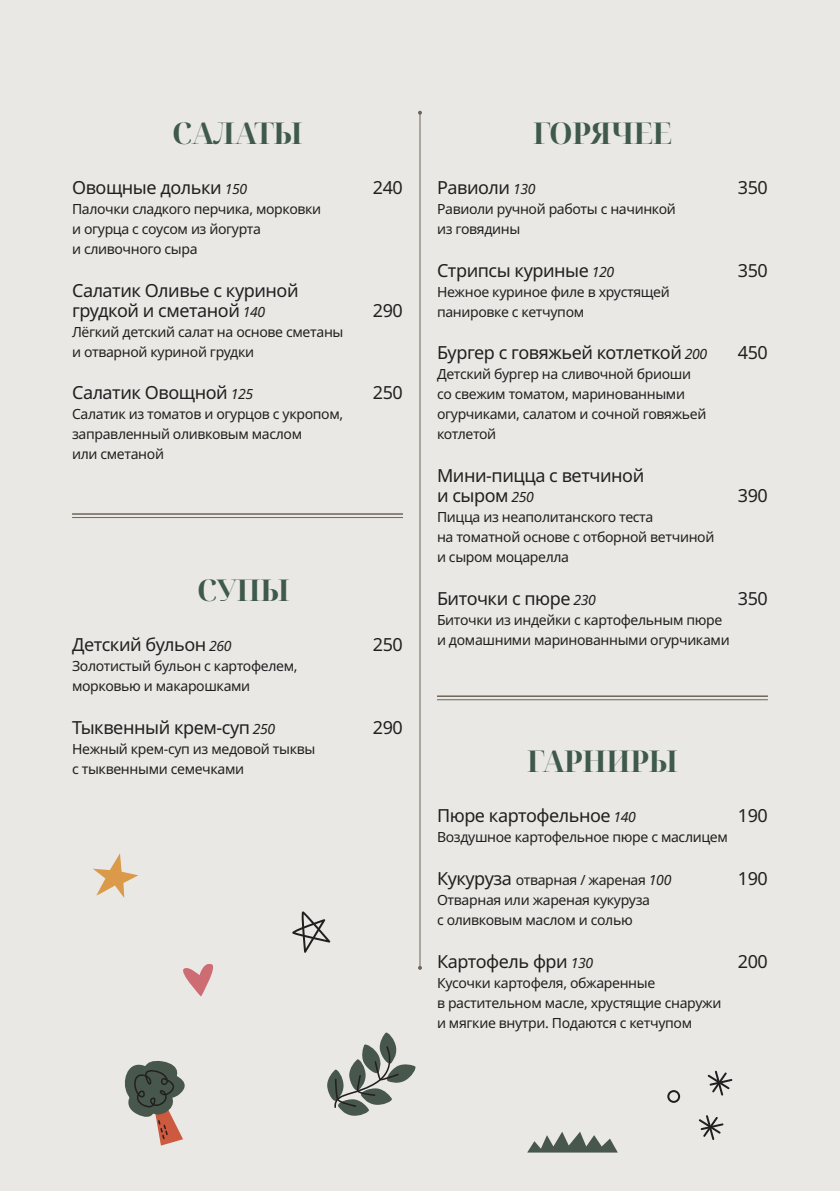
<style>
.page{position:relative;width:840px;height:1191px;background:#fff}
.page>*{position:absolute;margin:0;border:0;box-sizing:border-box;transform-origin:0 0}
.t1{font:700 30px "Noto Serif Display";letter-spacing:-.025em;color:#3f5a4c}
.t2{font:18px/20px "Noto Sans";letter-spacing:-.025em;color:#231f20}
.t3{font:14px/20px "Noto Sans";letter-spacing:-.025em;color:#231f20}
.s1{font-style:italic;font-size:14px}
.s2{font-size:18px}
.s3{font-style:italic}
</style>
<div class="page">
<div style="left:0;top:0;width:839px;height:1191px;background:#e9e8e5"></div>
<hr style="left:419px;top:113px;width:1px;height:855px;background:#716557">
<svg style="left:418px;top:111px;width:4px;height:4px"></svg>
<svg style="left:418px;top:966px;width:4px;height:4px"></svg>
<hr style="left:72px;top:517px;width:331px;height:1px;background:#716557">
<hr style="left:72px;top:513px;width:331px;height:2px;background:#716557">
<hr style="left:437px;top:699px;width:330px;height:1px;background:#716557">
<hr style="left:437px;top:695px;width:330px;height:2px;background:#716557">
<svg style="left:292px;top:911px;width:38px;height:41px"></svg>
<svg style="left:93px;top:853px;width:45px;height:45px"></svg>
<svg style="left:707px;top:1070px;width:25px;height:25px"></svg>
<svg style="left:698px;top:1115px;width:25px;height:25px"></svg>
<svg style="left:527px;top:1132px;width:90px;height:20px"></svg>
<svg style="left:183px;top:964px;width:30px;height:32px"></svg>
<svg style="left:667px;top:1090px;width:12px;height:12px"></svg>
<svg style="left:327px;top:1032px;width:89px;height:84px"></svg>
<svg style="left:124px;top:1060px;width:61px;height:85px"></svg>
<p class="t1" style="left:172px;top:112px;width:132px">САЛАТЫ</p>
<p class="t2" style="left:72px;top:178px;width:176px">Овощные дольки <span class="s1">150</span></p>
<p class="t2" style="left:373px;top:178px;width:31px">240</p>
<p class="t3" style="left:72px;top:199px;width:250px">Палочки сладкого перчика, морковки и огурца с соусом из йогурта<br>и сливочного сыра</p>
<p class="t2" style="left:72px;top:280px;width:228px">Салатик Оливье с куриной грудкой и сметаной <span class="s1">140</span></p>
<p class="t2" style="left:373px;top:300px;width:31px">290</p>
<p class="t3" style="left:72px;top:322px;width:273px">Лёгкий детский салат на основе сметаны и отварной куриной грудки</p>
<p class="t2" style="left:72px;top:383px;width:182px">Салатик Овощной <span class="s1">125</span></p>
<p class="t2" style="left:373px;top:383px;width:31px">250</p>
<p class="t3" style="left:72px;top:404px;width:272px">Салатик из томатов и огурцов с укропом, заправленный оливковым маслом<br>или сметаной</p>
<p class="t1" style="left:197px;top:570px;width:94px">СУПЫ</p>
<p class="t2" style="left:72px;top:635px;width:161px">Детский бульон <span class="s1">260</span></p>
<p class="t2" style="left:373px;top:635px;width:31px">250</p>
<p class="t3" style="left:72px;top:656px;width:227px">Золотистый бульон с картофелем, морковью и макарошками</p>
<p class="t2" style="left:72px;top:718px;width:204px">Тыквенный крем-суп <span class="s1">250</span></p>
<p class="t2" style="left:373px;top:718px;width:31px">290</p>
<p class="t3" style="left:72px;top:739px;width:245px">Нежный крем-суп из медовой тыквы с тыквенными семечками</p>
<p class="t1" style="left:532px;top:112px;width:141px">ГОРЯЧЕЕ</p>
<p class="t2" style="left:437px;top:178px;width:100px">Равиоли <span class="s1">130</span></p>
<p class="t2" style="left:737px;top:178px;width:31px">350</p>
<p class="t3" style="left:437px;top:199px;width:240px">Равиоли ручной работы с начинкой из говядины</p>
<p class="t2" style="left:437px;top:260px;width:179px">Стрипсы куриные <span class="s1">120</span></p>
<p class="t2" style="left:737px;top:260px;width:31px">350</p>
<p class="t3" style="left:437px;top:282px;width:234px">Нежное куриное филе в хрустящей панировке с кетчупом</p>
<p class="t2" style="left:437px;top:343px;width:271px">Бургер с говяжьей котлеткой <span class="s1">200</span></p>
<p class="t2" style="left:737px;top:343px;width:31px">450</p>
<p class="t3" style="left:437px;top:364px;width:271px">Детский бургер на сливочной бриоши со свежим томатом, маринованными огурчиками, салатом и сочной говяжьей котлетой</p>
<p class="t2" style="left:437px;top:466px;width:209px">Мини-пицца с ветчиной и сыром <span class="s1">250</span></p>
<p class="t2" style="left:737px;top:486px;width:31px">390</p>
<p class="t3" style="left:437px;top:507px;width:279px">Пицца из неаполитанского теста<br>на томатной основе с отборной ветчиной и сыром моцарелла</p>
<p class="t2" style="left:437px;top:588px;width:160px">Биточки с пюре <span class="s1">230</span></p>
<p class="t2" style="left:737px;top:588px;width:31px">350</p>
<p class="t3" style="left:437px;top:610px;width:294px">Биточки из индейки с картофельным пюре и домашними маринованными огурчиками</p>
<p class="t1" style="left:526px;top:740px;width:153px">ГАРНИРЫ</p>
<p class="t2" style="left:437px;top:806px;width:200px">Пюре картофельное <span class="s1">140</span></p>
<p class="t2" style="left:737px;top:806px;width:31px">190</p>
<p class="t3" style="left:437px;top:827px;width:292px">Воздушное картофельное пюре с маслицем</p>
<p class="t3" style="left:437px;top:870px;width:236px"><span class="s2">Кукуруза</span> отварная / жареная <span class="s3">100</span></p>
<p class="t2" style="left:737px;top:868px;width:31px">190</p>
<p class="t3" style="left:437px;top:890px;width:214px">Отварная или жареная кукуруза с оливковым маслом и солью</p>
<p class="t2" style="left:437px;top:951px;width:157px">Картофель фри <span class="s1">130</span></p>
<p class="t2" style="left:737px;top:951px;width:31px">200</p>
<p class="t3" style="left:437px;top:972px;width:286px">Кусочки картофеля, обжаренные<br>в растительном масле, хрустящие снаружи и мягкие внутри. Подаются с кетчупом</p>
</div>
